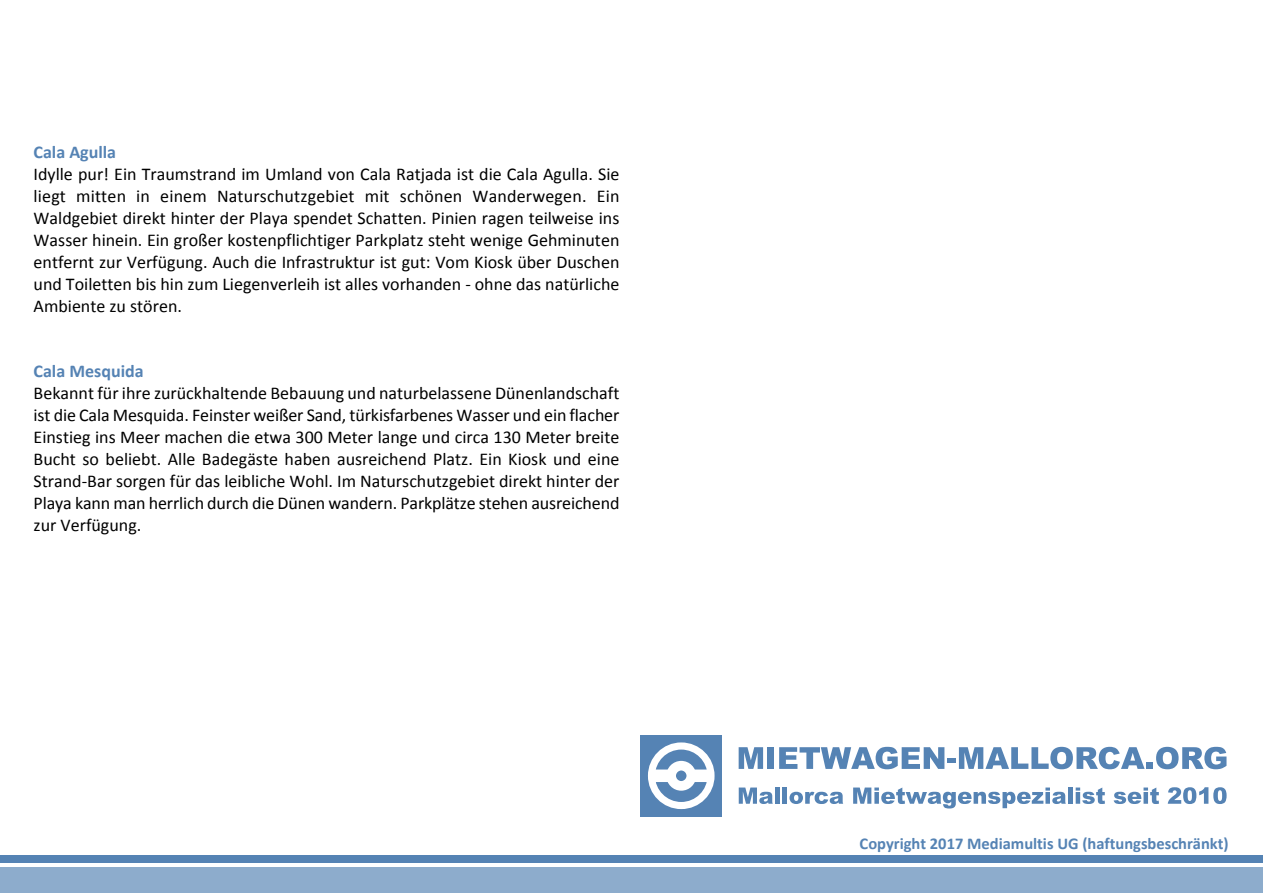
<style>
.page{position:relative;width:1263px;height:893px;background:#fff}
.page>*{position:absolute;margin:0;border:0;box-sizing:border-box;transform-origin:0 0}
.t1{font:18px/22px "Calibri";color:#000;text-align:justify}
.t2{font:700 18px "Calibri";color:#5583b4}
.t3{font:700 16.5px "Calibri";color:#5583b4}
</style>
<div class="page">
<svg style="left:739px;top:747px;width:24px;height:22px"></svg>
<div style="left:768px;top:747px;width:6px;height:22px;background:#5583b4"></div>
<svg style="left:779px;top:747px;width:365px;height:22px"></svg>
<div style="left:1146px;top:763px;width:7px;height:6px;background:#5583b4"></div>
<svg style="left:1156px;top:747px;width:70px;height:22px"></svg>
<div style="left:641px;top:735px;width:81px;height:81px;background:#5583b4"></div>
<div style="left:648px;top:742px;width:66px;height:67px;border:7px solid #fff;border-radius:50%"></div>
<div style="left:666px;top:761px;width:30px;height:30px;background:#fff;border:4px solid #fff;border-radius:50%"></div>
<div style="left:652px;top:769px;width:58px;height:13px;background:#fff"></div>
<svg style="left:671px;top:766px;width:20px;height:19px"></svg>
<svg style="left:739px;top:787px;width:34px;height:17px"></svg>
<div style="left:775px;top:787px;width:5px;height:17px;background:#5583b4"></div>
<hr style="left:783px;top:787px;width:4px;height:17px;background:#5583b4">
<svg style="left:789px;top:792px;width:54px;height:12px"></svg>
<svg style="left:853px;top:787px;width:213px;height:21px"></svg>
<hr style="left:1068px;top:787px;width:4px;height:17px;background:#5583b4">
<svg style="left:1076px;top:787px;width:29px;height:17px"></svg>
<svg style="left:1114px;top:787px;width:45px;height:17px"></svg>
<svg style="left:1168px;top:787px;width:58px;height:17px"></svg>
<div style="left:0;top:868px;width:1263px;height:25px;background:#8daccc"></div>
<div style="left:0;top:856px;width:1263px;height:7px;background:#5583b4"></div>
<p class="t2" style="left:34px;top:144px;width:84px">Cala Agulla</p>
<p class="t1" style="left:34px;top:164px;width:587px">Idylle pur! Ein Traumstrand im Umland von Cala Ratjada ist die Cala Agulla. Sie liegt mitten in einem Naturschutzgebiet mit schönen Wanderwegen. Ein Waldgebiet direkt hinter der Playa spendet Schatten. Pinien ragen teilweise ins Wasser hinein. Ein großer kostenpflichtiger Parkplatz steht wenige Gehminuten entfernt zur Verfügung. Auch die Infrastruktur ist gut: Vom Kiosk über Duschen und Toiletten bis hin zum Liegenverleih ist alles vorhanden - ohne das natürliche Ambiente zu stören.</p>
<p class="t2" style="left:34px;top:364px;width:112px">Cala Mesquida</p>
<p class="t1" style="left:34px;top:384px;width:587px">Bekannt für ihre zurückhaltende Bebauung und naturbelassene Dünenlandschaft ist die Cala Mesquida. Feinster weißer Sand, türkisfarbenes Wasser und ein flacher Einstieg ins Meer machen die etwa 300 Meter lange und circa 130 Meter breite Bucht so beliebt. Alle Badegäste haben ausreichend Platz. Ein Kiosk und eine Strand-Bar sorgen für das leibliche Wohl. Im Naturschutzgebiet direkt hinter der Playa kann man herrlich durch die Dünen wandern. Parkplätze stehen ausreichend zur Verfügung.</p>
<p class="t3" style="left:860px;top:836px;width:371px">Copyright 2017 Mediamultis UG (haftungsbeschränkt)</p>
</div>
